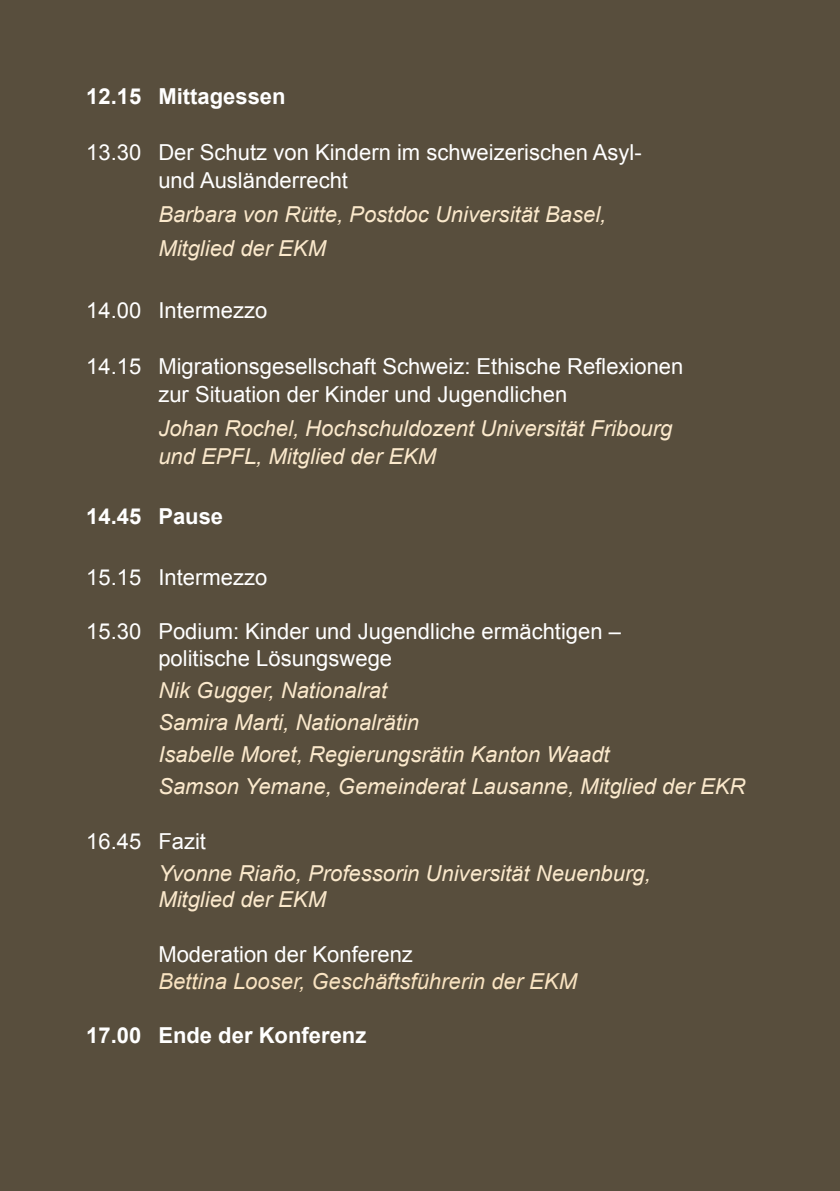
<style>
.page{position:relative;width:840px;height:1191px;background:#fff}
.page>*{position:absolute;margin:0;border:0;box-sizing:border-box;transform-origin:0 0}
.t1{font:italic 22px/28px "Arial";color:#fbe9cc}
.t2{font:22px/28px "Arial";color:#fff}
.t3{font:700 22px "Arial";color:#fff}
.t4{font:italic 22px "Arial";color:#f9e3c1}
</style>
<div class="page">
<div style="left:0;top:0;width:839px;height:1191px;background:#584e3d"></div>
<p class="t3" style="left:86px;top:82px;width:201px">12.15 Mittagessen</p>
<p class="t2" style="left:158px;top:139px;width:484px;text-indent:-72px">13.30 Der Schutz von Kindern im schweizerischen Asyl&shy;und Ausländerrecht</p>
<p class="t1" style="left:158px;top:201px;width:449px">Barbara von Rütte, Postdoc Universität Basel,</p>
<p class="t1" style="left:158px;top:234px;width:169px">Mitglied der EKM</p>
<p class="t2" style="left:86px;top:296px;width:182px">14.00 Intermezzo</p>
<p class="t2" style="left:158px;top:352px;width:526px;text-indent:-72px">14.15 Migrationsgesellschaft Schweiz: Ethische Reflexionen zur Situation der Kinder und Jugendlichen</p>
<p class="t1" style="left:158px;top:414px;width:515px">Johan Rochel, Hochschuldozent Universität Fribourg und EPFL, Mitglied der EKM</p>
<p class="t3" style="left:86px;top:502px;width:138px">14.45 Pause</p>
<p class="t2" style="left:86px;top:563px;width:182px">15.15 Intermezzo</p>
<p class="t2" style="left:158px;top:618px;width:464px;line-height:26.4px;text-indent:-72px">15.30 Podium: Kinder und Jugendliche ermächtigen – politische Lösungswege</p>
<p class="t1" style="left:158px;top:676px;width:230px">Nik Gugger, Nationalrat</p>
<p class="t1" style="left:158px;top:708px;width:262px">Samira Marti, Nationalrätin</p>
<p class="t1" style="left:158px;top:740px;width:452px">Isabelle Moret, Regierungsrätin Kanton Waadt</p>
<p class="t1" style="left:158px;top:772px;width:588px">Samson Yemane, Gemeinderat Lausanne, Mitglied der EKR</p>
<p class="t2" style="left:86px;top:827px;width:121px">16.45 Fazit</p>
<p class="t1" style="left:158px;top:860px;width:493px;line-height:26.4px">Yvonne Riaño, Professorin Universität Neuenburg,<br>Mitglied der EKM</p>
<p class="t2" style="left:158px;top:940px;width:256px">Moderation der Konferenz</p>
<p class="t4" style="left:158px;top:966px;width:420px">Bettina Looser, Geschäftsführerin der EKM</p>
<p class="t3" style="left:86px;top:1021px;width:281px">17.00 Ende der Konferenz</p>
</div>
